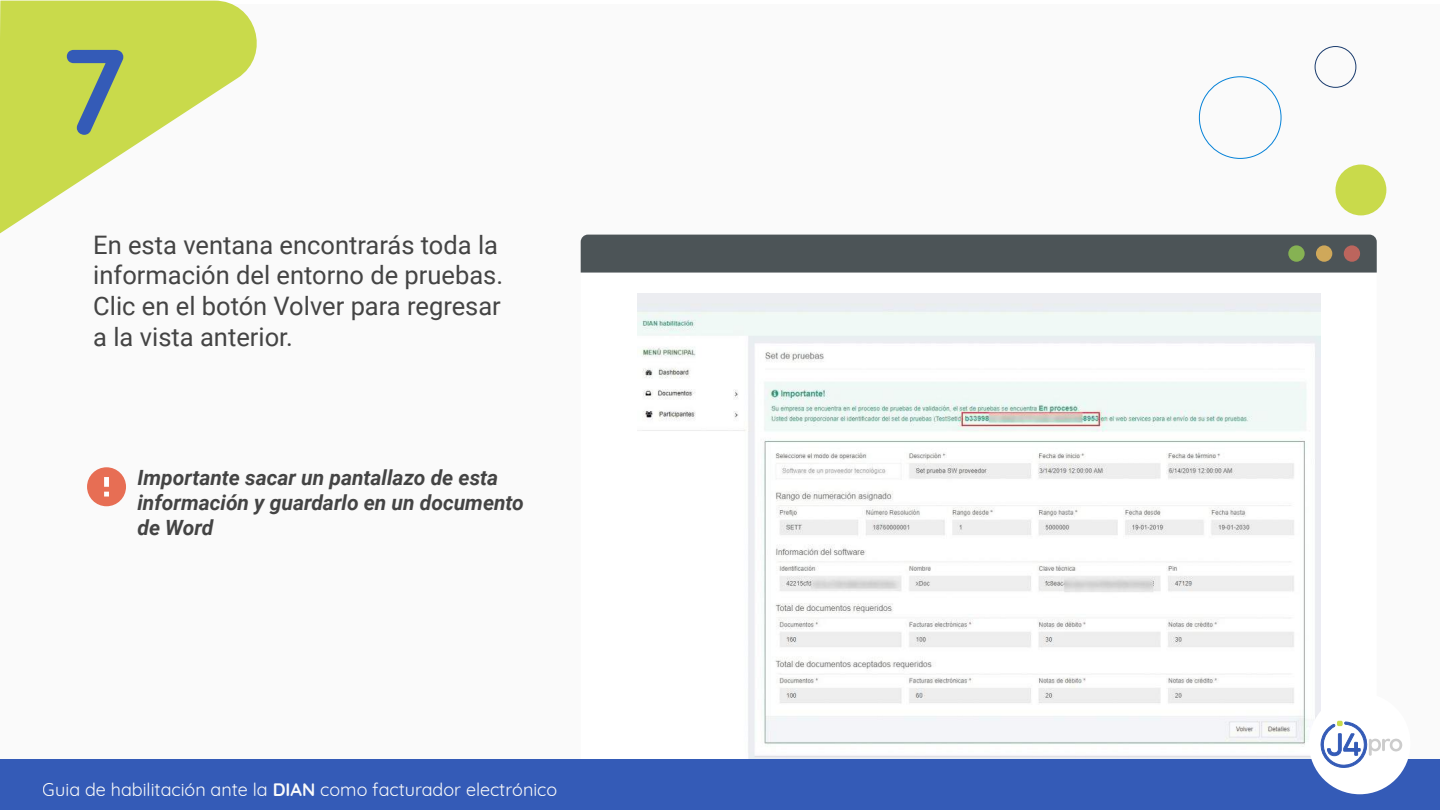
<style>
.page{position:relative;width:1440px;height:810px;background:#fff}
.page>*{position:absolute;margin:0;border:0;box-sizing:border-box;transform-origin:0 0}
.t1{font:700 120.45px "Quicksand";color:#345bb7}
.t2{font:25.5px/30.6px "Roboto";color:#444}
.t3{font:italic 700 21px/25.2px "Roboto";color:#444}
.t4{font:18px "Quicksand";color:#fafafa}
.s1{font-weight:700}
</style>
<div class="page">
<div style="left:0;top:4px;width:1440px;height:804px;background:#fafafa"></div>
<div style="left:1315px;top:46px;width:41px;height:42px;border:1px solid #193b6d;border-radius:50%"></div>
<div style="left:1199px;top:76px;width:82px;height:83px;border:1px solid #0582d8;border-radius:50%"></div>
<div style="left:1335px;top:165px;width:51px;height:50px;background:#c9da4b;border-radius:50%"></div>
<svg style="left:0;top:1px;width:257px;height:233px;fill:#c9da4b"></svg>
<div style="left:87px;top:467px;width:39px;height:39px;background:#e76e54;border-radius:50%"></div>
<svg style="left:104px;top:477px;width:5px;height:20px"></svg>
<div style="left:581px;top:235px;width:796px;height:38px;background:#4c5457"></div>
<div style="left:1288px;top:245px;width:17px;height:17px;background:#86b253;border-radius:50%"></div>
<div style="left:1316px;top:245px;width:16px;height:17px;background:#cfa85a;border-radius:50%"></div>
<div style="left:1344px;top:245px;width:16px;height:17px;background:#bc655d;border-radius:50%"></div>
<img style="left:637px;top:293px;width:683px;height:466px">
<div style="left:0;top:759px;width:1440px;height:51px;background:#345bb7"></div>
<div style="left:1309px;top:693px;width:101px;height:101px;background:#fff;border-radius:50%"></div>
<svg style="left:1320px;top:721px;width:82px;height:47px"></svg>
<h1 class="t1" style="left:60px;top:-8px;width:70px">7</h1>
<p class="t2" style="left:93px;top:228px;width:411px">En esta ventana encontrarás toda la información del entorno de pruebas.<br>Clic en el botón Volver para regresar a la vista anterior.</p>
<p class="t3" style="left:137px;top:464px;width:388px">Importante sacar un pantallazo de esta información y guardarlo en un documento de Word</p>
<p class="t4" style="left:43px;top:775px;width:516px">Guia de habilitación ante la <span class="s1">DIAN</span> como facturador electrónico</p>
</div>
